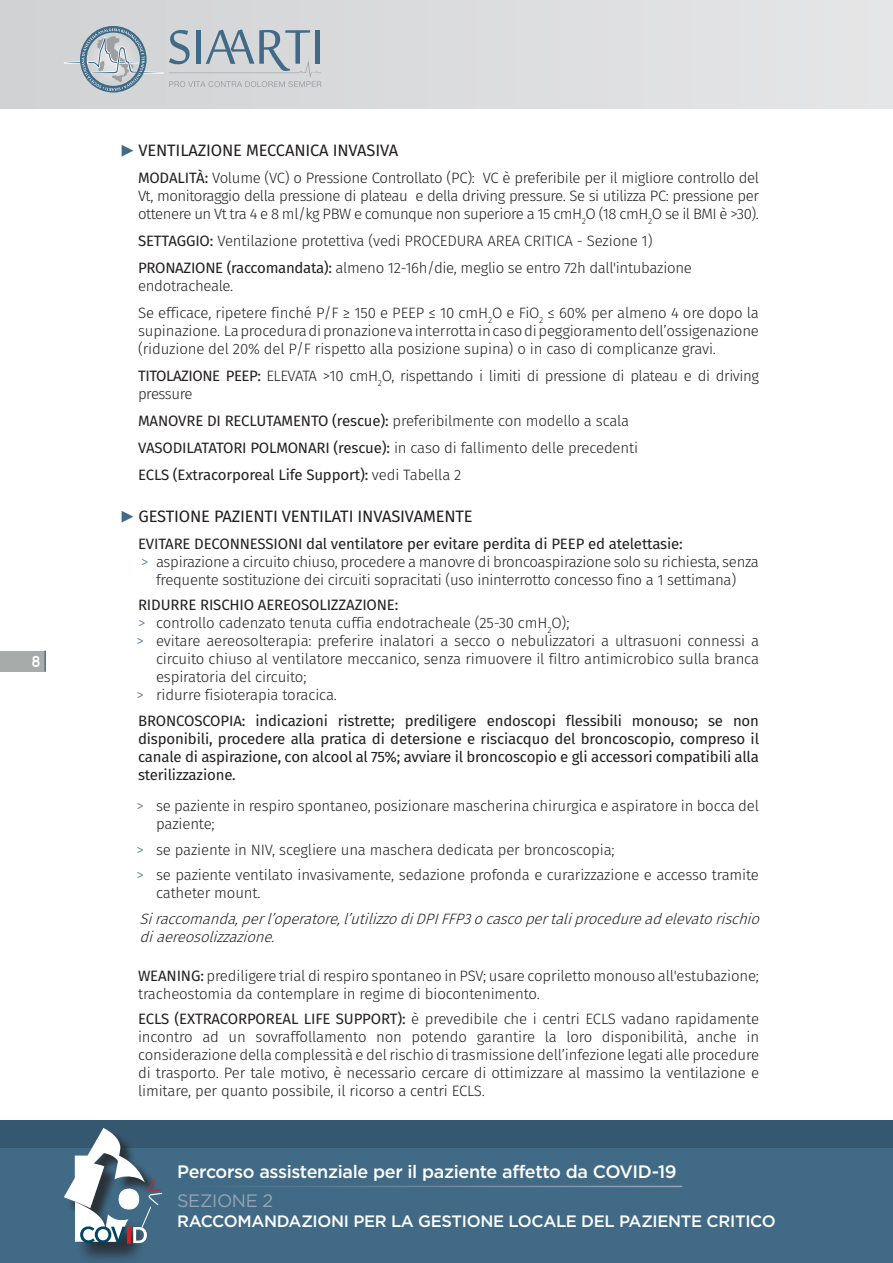
<style>
.page{position:relative;width:893px;height:1263px;background:#fff}
.page>*{position:absolute;margin:0;border:0;box-sizing:border-box;transform-origin:0 0}
.t1{font:500 18px "Gotham";letter-spacing:-.02em;color:#fff}
.t2{font:18px "Gotham";letter-spacing:-.02em;color:#97a4b5}
.t3{font:16.5px "Fira Sans";letter-spacing:-.01em;color:#231f20}
.t4{font:500 16.5px "Gotham";letter-spacing:-.02em;color:#fff}
.t5{font:300 15px/18px "Fira Sans";letter-spacing:-.01em;color:#231f20}
.t6{font:15px/18px "Fira Sans";letter-spacing:-.01em;color:#231f20}
.t7{font:italic 300 15px/18px "Fira Sans";color:#231f20}
.t8{font:300 15px/18px "Fira Sans";letter-spacing:-.03em;color:#231f20}
.t9{font:15px "ADAM.CGPRO";color:#fff}
.s1{color:#406a85}
.s2{font-weight:400}
.s3{font-weight:300}
</style>
<div class="page">
<div style="left:0;top:0;width:893px;height:108px;background:#dddedf"></div>
<div style="left:0;top:1121px;width:893px;height:142px;background:linear-gradient(to bottom,#395f78,#436f8b)"></div>
<div style="left:0;top:651px;width:45px;height:20px;background:#a7aba9"></div>
<hr style="left:44px;top:651px;width:2px;height:20px;background:#4e7286">
<div style="left:76px;top:1204px;width:74px;height:59px;background:#231f20;opacity:.75"></div>
<svg style="left:64px;top:1128px;width:99px;height:115px"></svg>
<svg style="left:64px;top:26px;width:257px;height:67px"></svg>
<hr style="left:172px;top:1186px;width:510px;height:1px;background:#97a4b5">
<p class="t9" style="left:32px;top:652px;width:11px">8</p>
<p class="t3" style="left:120px;top:138px;width:280px"><span class="s1">▶</span> VENTILAZIONE MECCANICA INVASIVA</p>
<p class="t5" style="left:138px;top:169px;width:622px;text-align:justify"><span class="s2">MODALITÀ:</span> Volume (VC) o Pressione Controllato (PC): VC è preferibile per il migliore controllo del Vt, monitoraggio della pressione di plateau e della driving pressure. Se si utilizza PC: pressione per ottenere un Vt tra 4 e 8 ml/kg PBW e comunque non superiore a 15 cmH<sub>2</sub>O (18 cmH<sub>2</sub>O se il BMI è &gt;30).</p>
<p class="t5" style="left:138px;top:228px;width:555px;line-height:27px"><span class="s2">SETTAGGIO:</span> Ventilazione protettiva (vedi PROCEDURA AREA CRITICA - Sezione 1)<br><span class="s2">PRONAZIONE (raccomandata):</span> almeno 12-16h/die, meglio se entro 72h dall'intubazione</p>
<p class="t5" style="left:138px;top:273px;width:622px;line-height:27px">endotracheale.<br>Se efficace, ripetere finché P/F ≥ 150 e PEEP ≤ 10 cmH<sub>2</sub>O e FiO<sub>2</sub> ≤ 60% per almeno 4 ore dopo la</p>
<p class="t5" style="left:138px;top:322px;width:622px">supinazione. La procedura di pronazione va interrotta in caso di peggioramento dell’ossigenazione (riduzione del 20% del P/F rispetto alla posizione supina) o in caso di complicanze gravi.</p>
<p class="t8" style="left:138px;top:367px;width:622px"><span class="s2">TITOLAZIONE PEEP:</span> ELEVATA &gt;10 cmH<sub>2</sub>O, rispettando i limiti di pressione di plateau e di driving pressure</p>
<p class="t6" style="left:138px;top:407px;width:502px;line-height:27px">MANOVRE DI RECLUTAMENTO (rescue): <span class="s3">preferibilmente con modello a scala<br></span>VASODILATATORI POLMONARI (rescue): <span class="s3">in caso di fallimento delle precedenti<br></span>ECLS (Extracorporeal Life Support): <span class="s3">vedi Tabella 2</span></p>
<p class="t3" style="left:120px;top:504px;width:354px"><span class="s1">▶</span> GESTIONE PAZIENTI VENTILATI INVASIVAMENTE</p>
<p class="t6" style="left:138px;top:534px;width:546px">EVITARE DECONNESSIONI dal ventilatore per evitare perdita di PEEP ed atelettasie:</p>
<p class="t5" style="left:141px;top:553px;width:619px"><span class="s1">&gt;</span> aspirazione a circuito chiuso, procedere a manovre di broncoaspirazione solo su richiesta, senza</p>
<p class="t5" style="left:156px;top:571px;width:582px">frequente sostituzione dei circuiti sopracitati (uso ininterrotto concesso fino a 1 settimana)</p>
<p class="t6" style="left:138px;top:596px;width:262px">RIDURRE RISCHIO AEREOSOLIZZAZIONE:</p>
<p class="t5" style="left:138px;top:614px;width:433px"><span class="s1">&gt;</span> controllo cadenzato tenuta cuffia endotracheale (25-30 cmH<sub>2</sub>O);</p>
<p class="t5" style="left:137px;top:632px;width:624px"><span class="s1">&gt;</span> evitare aereosolterapia: preferire inalatori a secco o nebulizzatori a ultrasuoni connessi a</p>
<p class="t5" style="left:156px;top:650px;width:604px">circuito chiuso al ventilatore meccanico, senza rimuovere il filtro antimicrobico sulla branca</p>
<p class="t5" style="left:156px;top:668px;width:152px">espiratoria del circuito;</p>
<p class="t5" style="left:137px;top:686px;width:202px"><span class="s1">&gt;</span> ridurre fisioterapia toracica.</p>
<p class="t6" style="left:138px;top:711px;width:622px;text-align:justify">BRONCOSCOPIA: indicazioni ristrette; prediligere endoscopi flessibili monouso; se non disponibili, procedere alla pratica di detersione e risciacquo del broncoscopio, compreso il canale di aspirazione, con alcool al 75%; avviare il broncoscopio e gli accessori compatibili alla sterilizzazione.</p>
<p class="t5" style="left:156px;top:797px;width:604px;text-indent:-19px"><span class="s1">&gt;</span> se paziente in respiro spontaneo, posizionare mascherina chirurgica e aspiratore in bocca del paziente;</p>
<p class="t5" style="left:137px;top:837px;width:624px;line-height:25.5px"><span class="s1">&gt;</span> se paziente in NIV, scegliere una maschera dedicata per broncoscopia;<br><span class="s1">&gt;</span> se paziente ventilato invasivamente, sedazione profonda e curarizzazione e accesso tramite</p>
<p class="t5" style="left:156px;top:884px;width:106px">catheter mount.</p>
<p class="t7" style="left:140px;top:910px;width:627px">Siraccomanda,perl’operatore,l’utilizzodiDPIFFP3ocascopertaliprocedureadelevatorischio diaereosolizzazione.</p>
<p class="t5" style="left:138px;top:967px;width:622px"><span class="s2">WEANING:</span> prediligere trial di respiro spontaneo in PSV; usare copriletto monouso all'estubazione; tracheostomia da contemplare in regime di biocontenimento.</p>
<p class="t5" style="left:138px;top:1010px;width:622px;text-align:justify"><span class="s2">ECLS (EXTRACORPOREAL LIFE SUPPORT):</span> è prevedibile che i centri ECLS vadano rapidamente incontro ad un sovraffollamento non potendo garantire la loro disponibilità, anche in considerazione della complessità e del rischio di trasmissione dell’infezione legati alle procedure di trasporto. Per tale motivo, è necessario cercare di ottimizzare al massimo la ventilazione e limitare, per quanto possibile, il ricorso a centri ECLS.</p>
<p class="t1" style="left:177px;top:1159px;width:501px">Percorso assistenziale per il paziente affetto da COVID-19</p>
<p class="t2" style="left:177px;top:1189px;width:98px">SEZIONE 2</p>
<p class="t4" style="left:177px;top:1210px;width:600px">RACCOMANDAZIONI PER LA GESTIONE LOCALE DEL PAZIENTE CRITICO</p>
</div>
